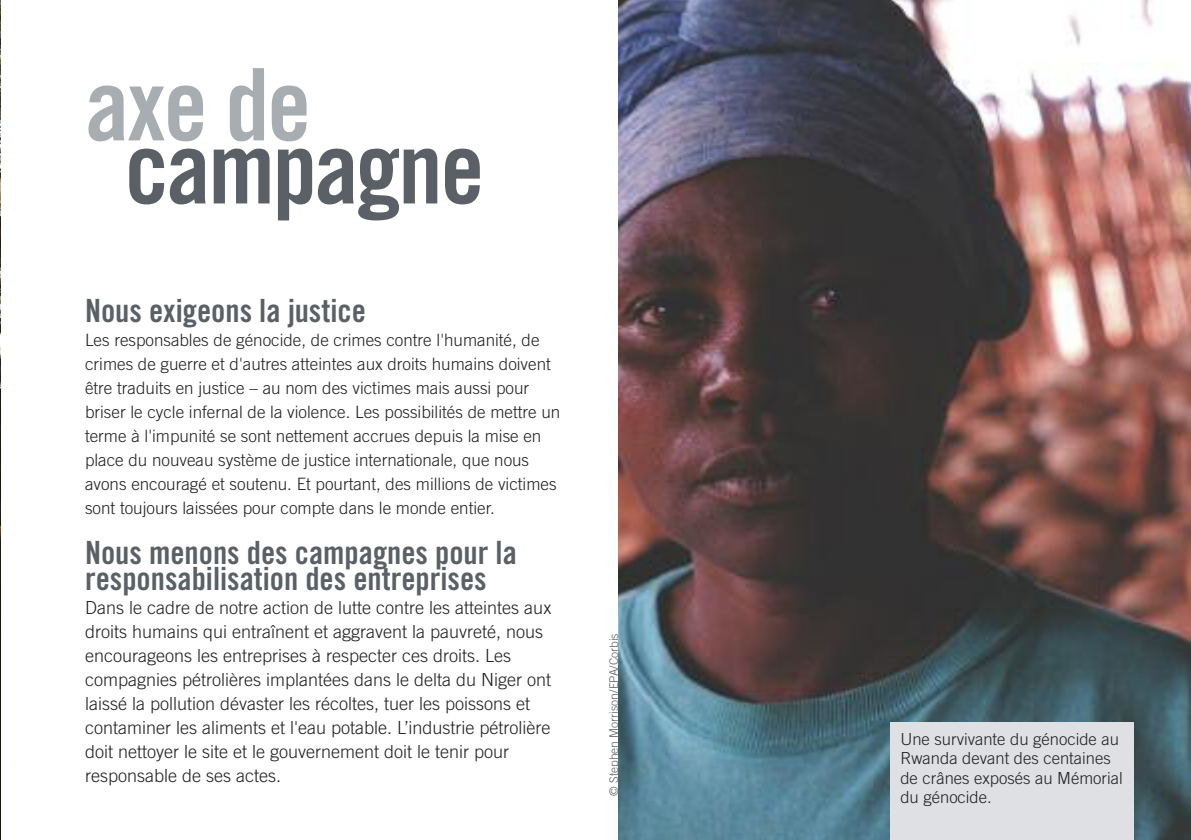
<style>
.page{position:relative;width:1191px;height:840px;background:#fff}
.page>*{position:absolute;margin:0;border:0;box-sizing:border-box;transform-origin:0 0}
.t1{font:100px "Amnesty Trade Gothic Bd Cn 20";letter-spacing:-.025em;color:#5a6065}
.t2{font:100px "Amnesty Trade Gothic Bd Cn 20";color:#a8adb1}
.t3{font:32px/26px "Amnesty Trade Gothic Bd Cn 20";color:#5a6065}
.t4{font:300 18px/24px "Amnesty Trade Gothic";color:#201e21}
.t5{font:300 17px/24px "Amnesty Trade Gothic";color:#201e21}
.t6{font:300 16.6px/19.4px "Amnesty Trade Gothic";color:#201e21}
.t7{font:300 12px "Amnesty Trade Gothic";color:#5a6065}
</style>
<div class="page">
<img style="left:0;top:0;width:1px;height:839px">
<img style="left:618px;top:0;width:573px;height:839px">
<div style="left:890px;top:722px;width:244px;height:117px;background:#dee0e3"></div>
<h1 class="t2" style="left:85px;top:44px;width:228px">axe de</h1>
<h1 class="t1" style="left:124px;top:107px;width:362px">campagne</h1>
<h2 class="t3" style="left:85px;top:297px;width:282px">Nous exigeons la justice</h2>
<p class="t5" style="left:85px;top:327px;width:477px">Les responsables de génocide, de crimes contre l'humanité, de crimes de guerre et d'autres atteintes aux droits humains doivent être traduits en justice – au nom des victimes mais aussi pour briser le cycle infernal de la violence. Les possibilités de mettre un terme à l'impunité se sont nettement accrues depuis la mise en place du nouveau système de justice internationale, que nous avons encouragé et soutenu. Et pourtant, des millions de victimes sont toujours laissées pour compte dans le monde entier.</p>
<h2 class="t3" style="left:85px;top:539px;width:433px">Nous menons des campagnes pour la responsabilisation des entreprises</h2>
<p class="t4" style="left:85px;top:595px;width:468px">Dans le cadre de notre action de lutte contre les atteintes aux droits humains qui entraînent et aggravent la pauvreté, nous encourageons les entreprises à respecter ces droits. Les compagnies pétrolières implantées dans le delta du Niger ont laissé la pollution dévaster les récoltes, tuer les poissons et contaminer les aliments et l'eau potable. L’industrie pétrolière doit nettoyer le site et le gouvernement doit le tenir pour responsable de ses actes.</p>
<p class="t7" style="left:607px;top:795px;width:164px;rotate:-90deg">© Stephen Morrison/EPA/Corbis</p>
<p class="t6" style="left:900px;top:728px;width:224px">Une survivante du génocide au<br>Rwanda devant des centaines de crânes exposés au Mémorial du génocide.</p>
</div>
